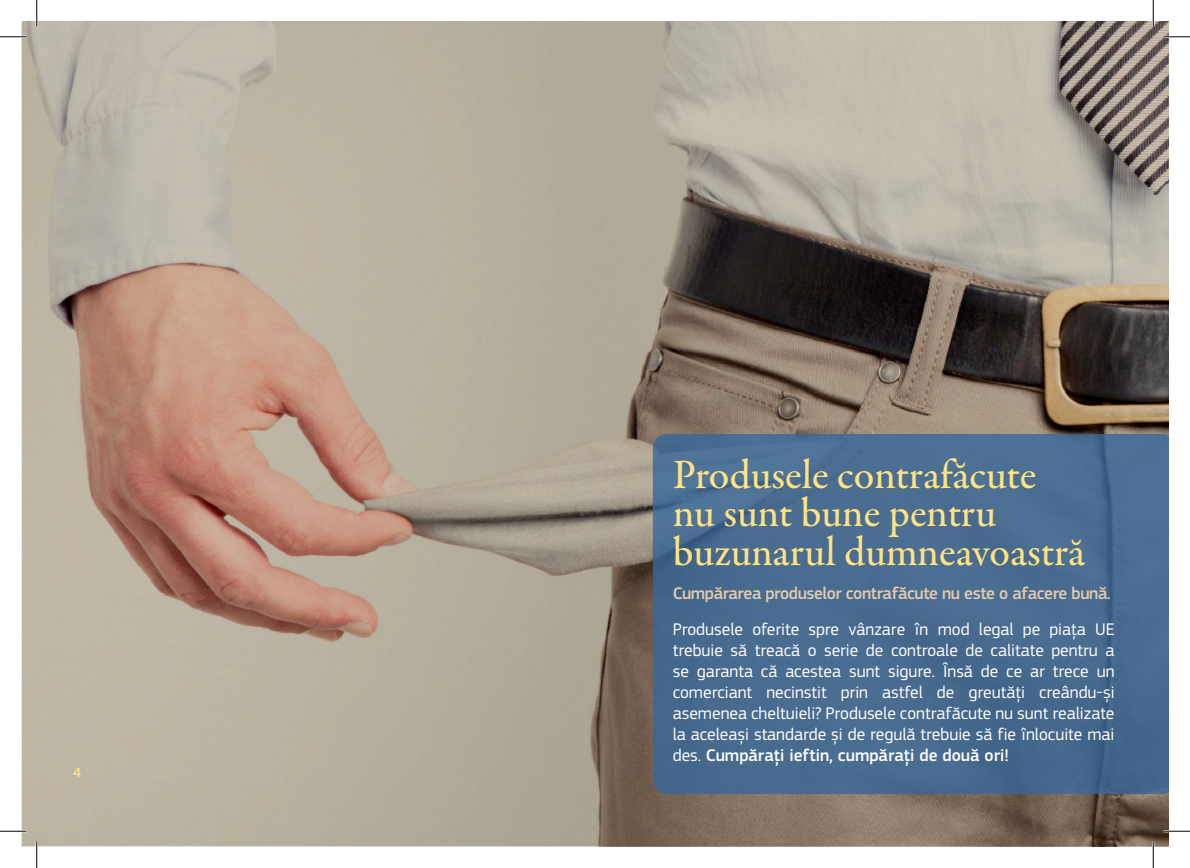
<style>
.page{position:relative;width:1190px;height:868px;background:#fff}
.page>*{position:absolute;margin:0;border:0;box-sizing:border-box;transform-origin:0 0}
.t1{font:500 42px/38.5px "Garamond Premr Pro";letter-spacing:-.005em;color:#ffe383}
.t2{font:17.5px/21px "EC Square Sans Pro";color:#fff;text-align:justify}
.t3{font:500 17.5px "EC Square Sans Pro";letter-spacing:-.025em;color:#e1cbad}
.t4{font:500 14px "EC Square Sans Pro";color:#ffe383}
.s1{font-weight:500}
</style>
<div class="page">
<img style="left:22px;top:22px;width:1146px;height:823px">
<svg style="left:653px;top:434px;width:515px;height:359px;background:#486b8f"></svg>
<hr style="left:0;top:36px;width:26px;height:2px;background:#fff">
<hr style="left:1163px;top:36px;width:27px;height:2px;background:#fff">
<hr style="left:0;top:829px;width:26px;height:3px;background:#fff">
<hr style="left:1163px;top:829px;width:27px;height:3px;background:#fff">
<hr style="left:36px;top:0;width:2px;height:26px;background:#fff">
<hr style="left:36px;top:841px;width:2px;height:26px;background:#fff">
<hr style="left:1152px;top:0;width:2px;height:26px;background:#fff">
<hr style="left:1152px;top:841px;width:2px;height:26px;background:#fff">
<svg style="left:0;top:36px;width:26px;height:1px"></svg>
<svg style="left:1163px;top:36px;width:27px;height:1px"></svg>
<svg style="left:0;top:830px;width:26px;height:1px"></svg>
<svg style="left:1163px;top:830px;width:27px;height:1px"></svg>
<svg style="left:36px;top:0;width:1px;height:26px"></svg>
<svg style="left:36px;top:841px;width:1px;height:26px"></svg>
<svg style="left:1153px;top:0;width:1px;height:26px"></svg>
<svg style="left:1153px;top:841px;width:1px;height:26px"></svg>
<p class="t4" style="left:73px;top:763px;width:10px">4</p>
<h1 class="t1" style="left:673px;top:456px;width:414px">Produsele contrafăcute nu sunt bune pentru buzunarul dumneavoastră</h1>
<p class="t3" style="left:673px;top:582px;width:439px">Cumpărarea produselor contrafăcute nu este o afacere bună.</p>
<p class="t2" style="left:673px;top:618px;width:443px">Produsele oferite spre vânzare în mod legal pe piața UE trebuie să treacă o serie de controale de calitate pentru a se garanta că acestea sunt sigure. Însă de ce ar trece un comerciant necinstit prin astfel de greutăți creându-și asemenea cheltuieli? Produsele contrafăcute nu sunt realizate la aceleași standarde și de regulă trebuie să fie înlocuite mai des. <span class="s1">Cumpărați ieftin, cumpărați de două ori!</span></p>
</div>
